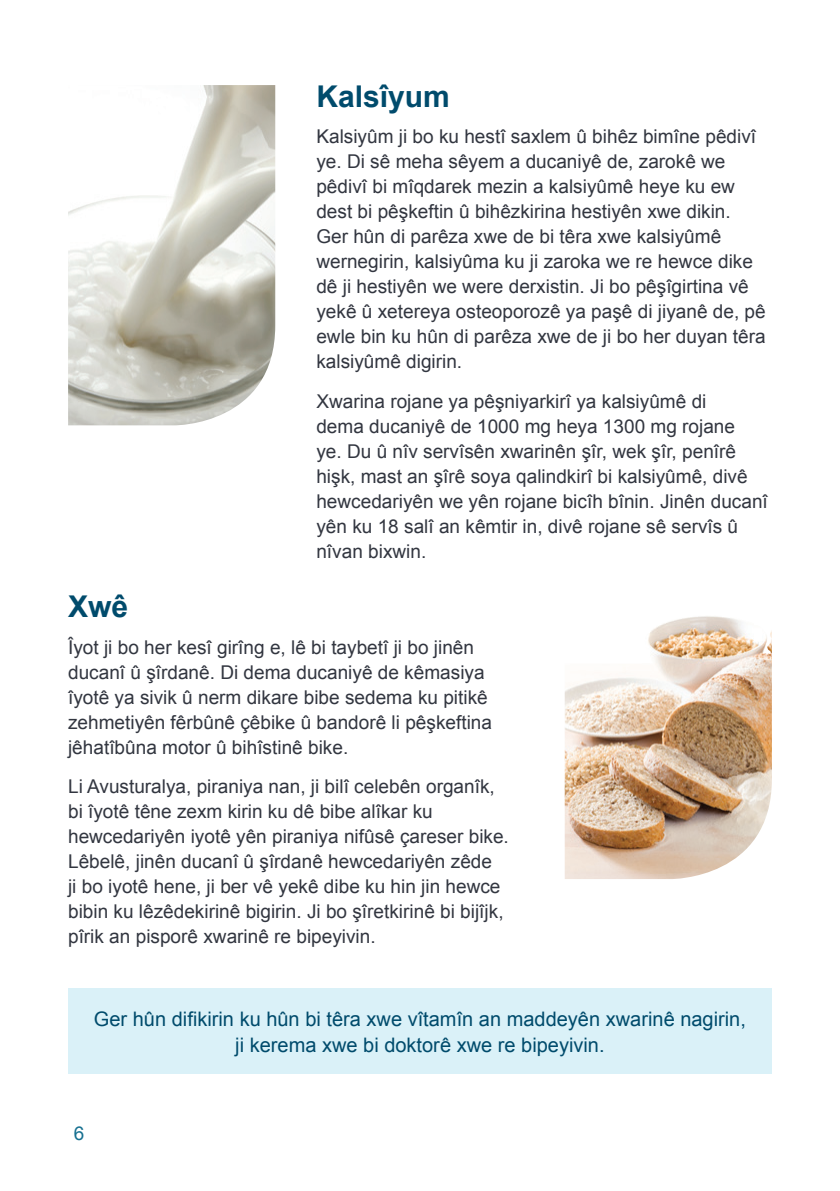
<style>
.page{position:relative;width:840px;height:1191px;background:#fff}
.page>*{position:absolute;margin:0;border:0;box-sizing:border-box;transform-origin:0 0}
.subheading{font:700 30px "Arial";color:#004b6c}
.pull_quote_in_box{font:20px/26px "Arial";color:#004b6c;text-align:center}
.Body{font:19px/25px "Arial";color:#323640}
.Body-2{font:19px "Arial";color:#167090}
</style>
<div class="page">
<img style="left:68px;top:85px;width:207px;height:340px">
<div style="left:68px;top:988px;width:703px;height:86px;background:#daf1f8"></div>
<img style="left:564px;top:616px;width:207px;height:263px">
<p class="subheading" style="left:316px;top:76px;width:135px">Kalsîyum</p>
<p class="Body" style="left:316px;top:124px;width:450px">Kalsiyûm ji bo ku hestî saxlem û bihêz bimîne pêdivî ye. Di sê meha sêyem a ducaniyê de, zarokê we pêdivî bi mîqdarek mezin a kalsiyûmê heye ku ew dest bi pêşkeftin û bihêzkirina hestiyên xwe dikin.<br>Ger hûn di parêza xwe de bi têra xwe kalsiyûmê wernegirin, kalsiyûma ku ji zaroka we re hewce dike dê ji hestiyên we were derxistin. Ji bo pêşîgirtina vê yekê û xetereya osteoporozê ya paşê di jiyanê de, pê ewle bin ku hûn di parêza xwe de ji bo her duyan têra kalsiyûmê digirin.</p>
<p class="Body" style="left:316px;top:388px;width:452px">Xwarina rojane ya pêşniyarkirî ya kalsiyûmê di<br>dema ducaniyê de 1000 mg heya 1300 mg rojane<br>ye. Du û nîv servîsên xwarinên şîr, wek şîr, penîrê hişk, mast an şîrê soya qalindkirî bi kalsiyûmê, divê hewcedariyên we yên rojane bicîh bînin. Jinên ducanî yên ku 18 salî an kêmtir in, divê rojane sê servîs û nîvan bixwin.</p>
<p class="subheading" style="left:68px;top:587px;width:62px">Xwê</p>
<p class="Body" style="left:68px;top:634px;width:425px">Îyot ji bo her kesî girîng e, lê bi taybetî ji bo jinên ducanî û şîrdanê. Di dema ducaniyê de kêmasiya îyotê ya sivik û nerm dikare bibe sedema ku pitikê zehmetiyên fêrbûnê çêbike û bandorê li pêşkeftina jêhatîbûna motor û bihîstinê bike.</p>
<p class="Body" style="left:68px;top:774px;width:442px">Li Avusturalya, piraniya nan, ji bilî celebên organîk, bi îyotê têne zexm kirin ku dê bibe alîkar ku hewcedariyên iyotê yên piraniya nifûsê çareser bike.<br>Lêbelê, jinên ducanî û şîrdanê hewcedariyên zêde<br>ji bo iyotê hene, ji ber vê yekê dibe ku hin jin hewce bibin ku lêzêdekirinê bigirin. Ji bo şîretkirinê bi bijîjk, pîrik an pisporê xwarinê re bipeyivin.</p>
<p class="pull_quote_in_box" style="left:94px;top:1005px;width:653px">Ger hûn difikirin ku hûn bi têra xwe vîtamîn an maddeyên xwarinê nagirin, ji kerema xwe bi doktorê xwe re bipeyivin.</p>
<p class="Body-2" style="left:74px;top:1120px;width:12px">6</p>
</div>
